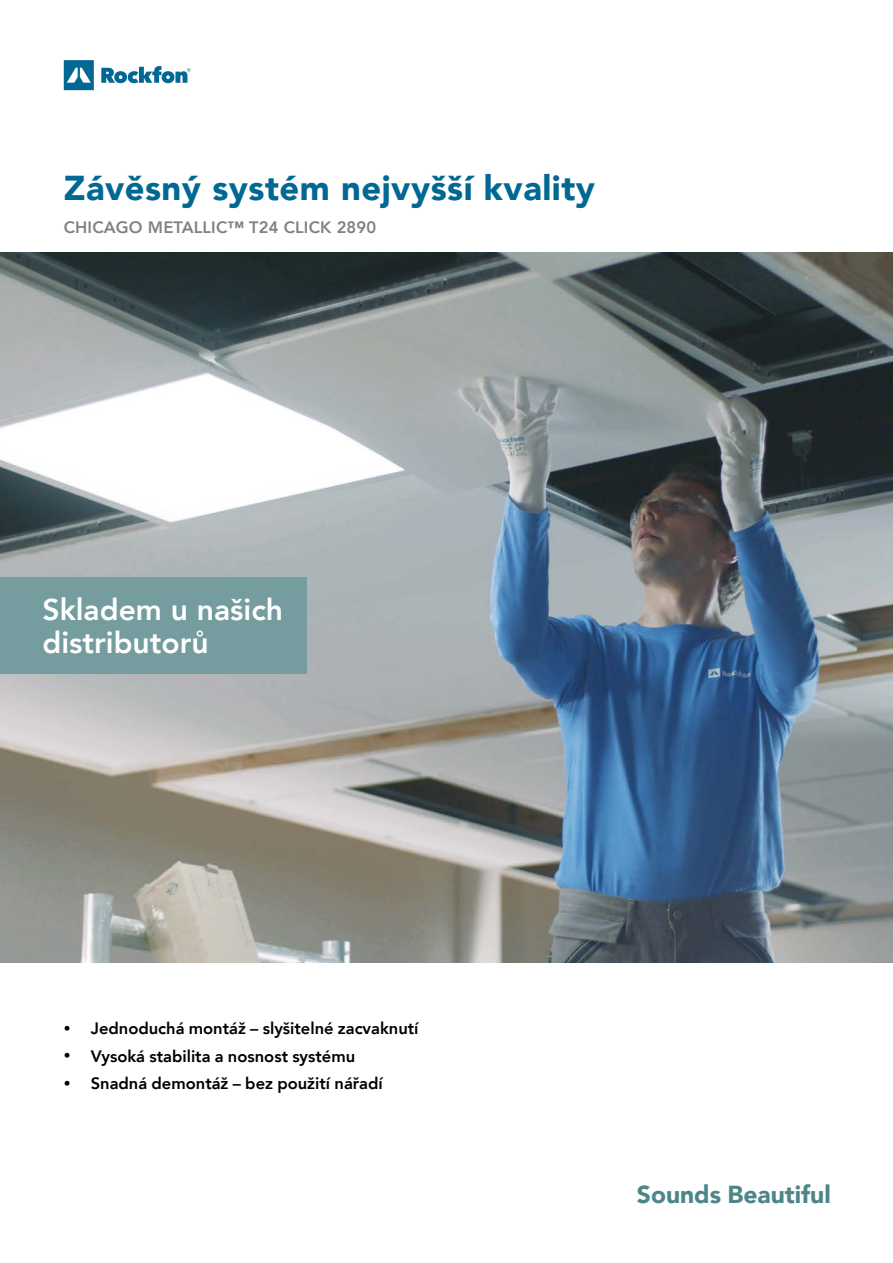
<style>
.page{position:relative;width:893px;height:1263px;background:#fff}
.page>*{position:absolute;margin:0;border:0;box-sizing:border-box;transform-origin:0 0}
.t1{font:900 34.5px "Avenir";letter-spacing:.015em;color:#006892}
.t2{font:800 30px/33px "Avenir";color:#fff}
.t3{font:900 24.6px "Avenir";color:#4d8689}
.t4{font:800 16.5px "Avenir";color:#000}
.t5{font:800 16.5px "Avenir";letter-spacing:.01em;color:#808285}
.s1{font-size:13.5px}
</style>
<div class="page">
<img style="left:0;top:252px;width:893px;height:710px">
<svg style="left:64px;top:60px;width:30px;height:30px"></svg>
<svg style="left:101px;top:66px;width:90px;height:17px"></svg>
<div style="left:0;top:577px;width:306px;height:97px;background:#759c9f"></div>
<h1 class="t1" style="left:64px;top:158px;width:533px">Závěsný systém nejvyšší kvality</h1>
<p class="t5" style="left:64px;top:214px;width:314px">CHICAGO METALLIC™ T24 CLICK 2890</p>
<h2 class="t2" style="left:43px;top:593px;width:242px">Skladem u našich distributorů</h2>
<p class="t4" style="left:64px;top:1015px;width:356px"><span class="s1">•</span> Jednoduchá montáž – slyšitelné zacvaknutí</p>
<p class="t4" style="left:64px;top:1043px;width:293px"><span class="s1">•</span> Vysoká stabilita a nosnost systému</p>
<p class="t4" style="left:64px;top:1071px;width:321px"><span class="s1">•</span> Snadná demontáž – bez použití nářadí</p>
<h3 class="t3" style="left:637px;top:1173px;width:195px">Sounds Beautiful</h3>
</div>
